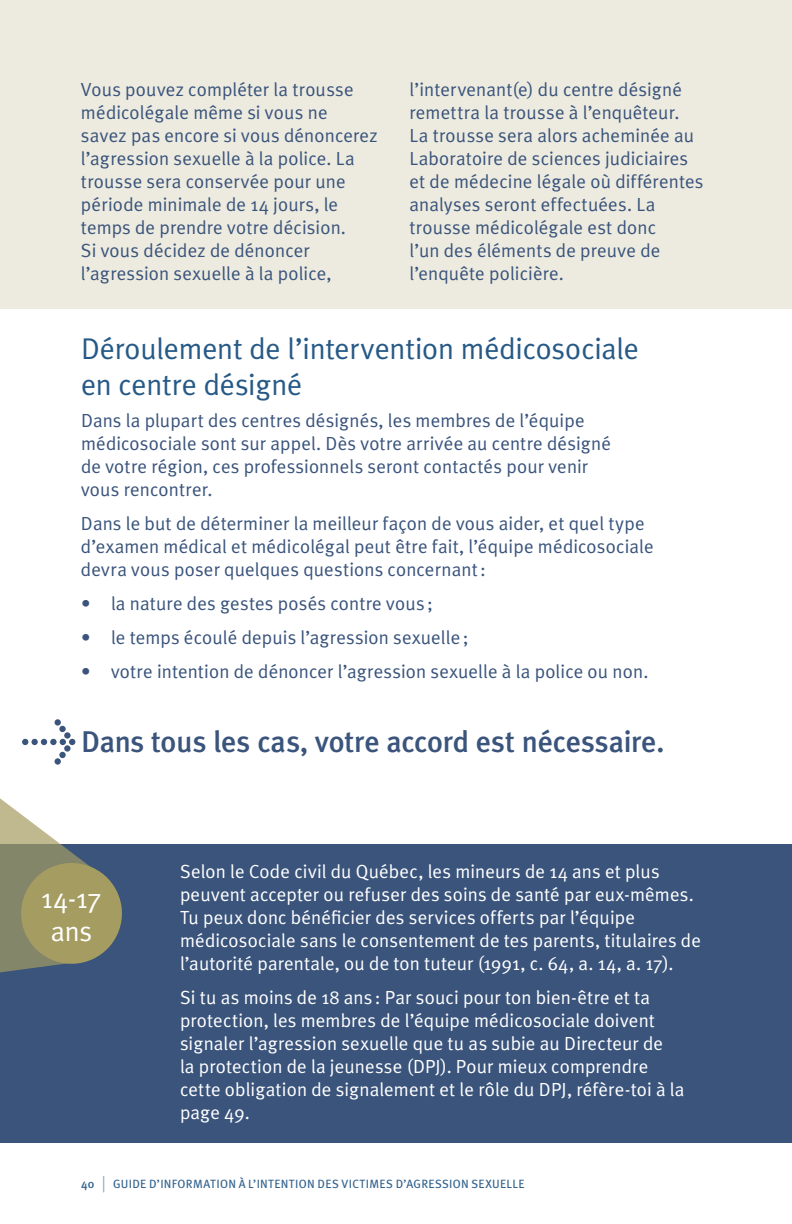
<style>
.page{position:relative;width:792px;height:1224px;background:#fff}
.page>*{position:absolute;margin:0;border:0;box-sizing:border-box;transform-origin:0 0}
.t1{font:30px/36px "Meta Plus Normal";letter-spacing:-.01em;color:#265986}
.t2{font:500 30px "Meta Plus";letter-spacing:-.01em;color:#3a547c}
.t3{font:28px/33.6px "Meta Plus Normal";letter-spacing:-.005em;color:#fff;text-align:center}
.t4{font:19px/23px "Meta Plus Normal";letter-spacing:.005em;color:#3a547c}
.t5{font:19px/23px "Meta Plus Normal";letter-spacing:.005em;color:#fff}
.t6{font:12px "Meta Plus";letter-spacing:.025em;color:#33628d}
.s1{font-weight:500}
.s2{font-size:21px;color:#809db8}
</style>
<div class="page">
<div style="left:0;top:0;width:792px;height:308px;background:#edebdf"></div>
<div style="left:0;top:844px;width:792px;height:299px;background:#3a547c"></div>
<svg style="left:22px;top:719px;width:53px;height:46px"></svg>
<svg style="left:0;top:798px;width:122px;height:175px"></svg>
<p class="t4" style="left:81px;top:78px;width:298px">Vous pouvez compléter la trousse médicolégale même si vous ne savez pas encore si vous dénoncerez l’agression sexuelle à la police. La trousse sera conservée pour une période minimale de 14 jours, le temps de prendre votre décision.<br>Si vous décidez de dénoncer l’agression sexuelle à la police,</p>
<p class="t4" style="left:409px;top:78px;width:296px">l’intervenant(e) du centre désigné remettra la trousse à l’enquêteur.<br>La trousse sera alors acheminée au<br>Laboratoire de sciences judiciaires et de médecine légale où différentes analyses seront effectuées. La trousse médicolégale est donc<br>l’un des éléments de preuve de l’enquête policière.</p>
<h1 class="t1" style="left:81px;top:331px;width:560px">Déroulement de l’intervention médicosociale en centre désigné</h1>
<p class="t4" style="left:81px;top:409px;width:532px">Dans la plupart des centres désignés, les membres de l’équipe médicosociale sont sur appel. Dès votre arrivée au centre désigné de votre région, ces professionnels seront contactés pour venir vous rencontrer.</p>
<p class="t4" style="left:81px;top:512px;width:574px">Dans le but de déterminer la meilleur façon de vous aider, et quel type d’examen médical et médicolégal peut être fait, l’équipe médicosociale devra vous poser quelques questions concernant:</p>
<p class="t4" style="left:81px;top:592px;width:353px">• la nature des gestes posés contre vous ;</p>
<p class="t4" style="left:81px;top:625px;width:389px">• le temps écoulé depuis l’agression sexuelle;</p>
<p class="t4" style="left:81px;top:659px;width:569px">• votre intention de dénoncer l’agression sexuelle à la police ou non.</p>
<h1 class="t2" style="left:81px;top:724px;width:585px">Dans tous les cas, votre accord est nécessaire.</h1>
<h2 class="t3" style="left:41px;top:881px;width:62px">14-17 ans</h2>
<p class="t5" style="left:180px;top:860px;width:523px">Selon le Code civil du Québec, les mineurs de 14 ans et plus peuvent accepter ou refuser des soins de santé par eux-mêmes.<br>Tu peux donc bénéficier des services offerts par l’équipe médicosociale sans le consentement de tes parents, titulaires de l’autorité parentale, ou de ton tuteur (1991, c. 64, a. 14, a. 17).</p>
<p class="t5" style="left:180px;top:985px;width:506px">Si tu as moins de 18 ans : Par souci pour ton bien-être et ta protection, les membres de l’équipe médicosociale doivent signaler l’agression sexuelle que tu as subie au Directeur de<br>la protection de la jeunesse (DPJ). Pour mieux comprendre cette obligation de signalement et le rôle du DPJ, réfère-toi à la page 49.</p>
<p class="t6" style="left:81px;top:1177px;width:445px"><span class="s1">40</span> <span class="s2">|</span> GUIDE D’INFORMATION À L’INTENTION DES VICTIMES D’AGRESSION SEXUELLE</p>
</div>
